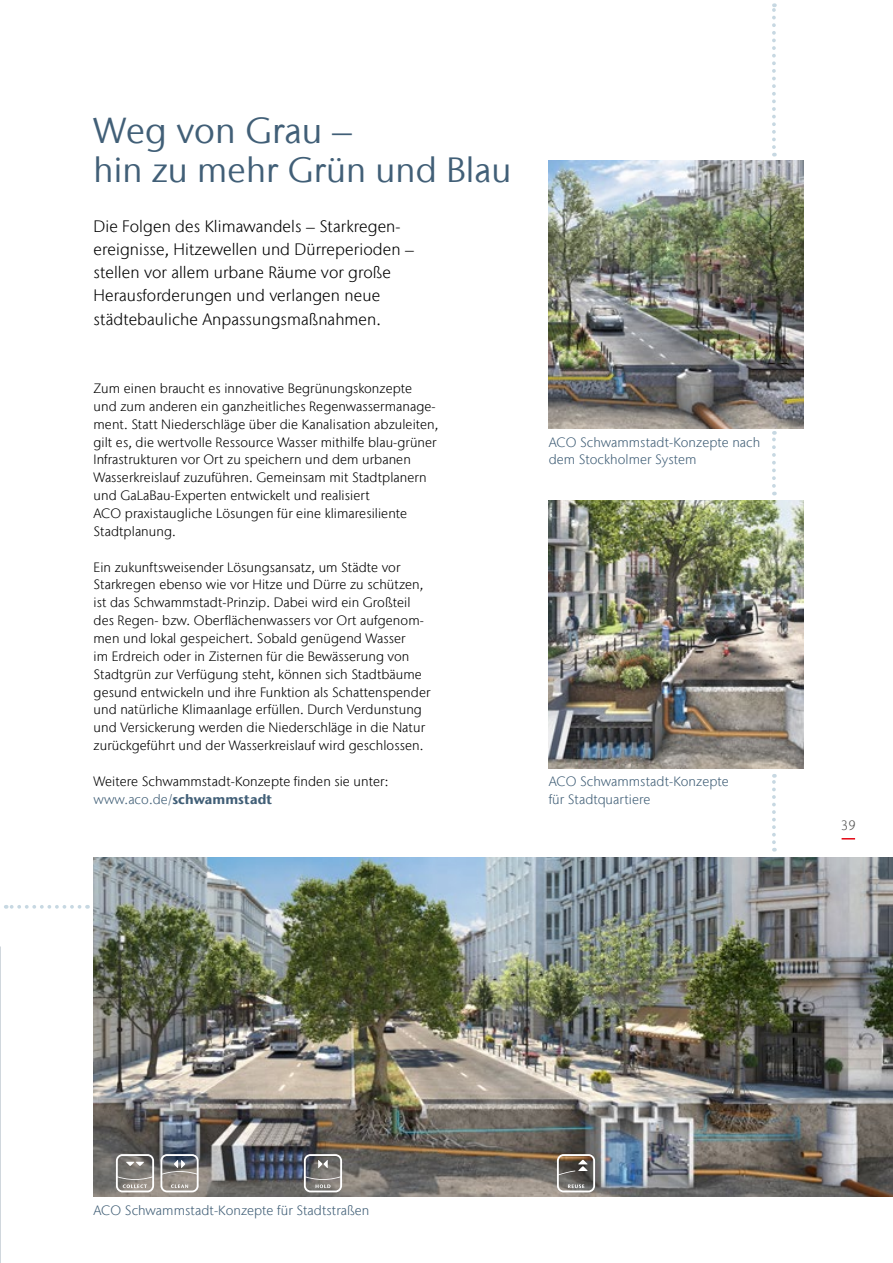
<style>
.page{position:relative;width:893px;height:1263px;background:#fff}
.page>*{position:absolute;margin:0;border:0;box-sizing:border-box;transform-origin:0 0}
.t1{font:36px "Stone Sans IIITC Com";letter-spacing:.005em;color:#415f77}
.t2{font:34.95px "Stone Sans IIITC Com";letter-spacing:.005em;color:#415f77}
.t3{font:300 16.5px/23.1px "Stone Sans IIITC Com";letter-spacing:.005em;color:#000}
.t4{font:300 13.5px/17.9px "Stone Sans IIITC Com";letter-spacing:.005em;color:#000}
.t5{font:300 13.5px/17.9px "Stone Sans IIITC Com";letter-spacing:.005em;color:#415f77}
.t6{font:700 13.5px "Stone Sans IIITC Com";letter-spacing:.005em;color:#415f77}
.t7{font:300 13.5px "Stone Sans IIITC Com";color:#575756}
.s1{font-weight:300}
</style>
<div class="page">
<svg style="left:772px;top:774px;width:4px;height:68px"></svg>
<img style="left:549px;top:161px;width:255px;height:268px">
<svg style="left:772px;top:431px;width:4px;height:55px"></svg>
<svg style="left:6px;top:905px;width:74px;height:4px"></svg>
<svg style="left:772px;top:3px;width:4px;height:144px"></svg>
<img style="left:94px;top:857px;width:799px;height:340px">
<img style="left:549px;top:500px;width:255px;height:268px">
<svg style="left:116px;top:1154px;width:86px;height:38px"></svg>
<svg style="left:554px;top:1154px;width:41px;height:38px"></svg>
<svg style="left:300px;top:1154px;width:45px;height:38px"></svg>
<svg style="left:842px;top:838px;width:13px;height:1px"></svg>
<h1 class="t1" style="left:94px;top:108px;width:260px">Weg von Grau –</h1>
<h2 class="t2" style="left:94px;top:149px;width:419px">hin zu mehr Grün und Blau</h2>
<p class="t3" style="left:94px;top:215px;width:322px">Die Folgen des Klimawandels – Starkregen&shy;ereignisse, Hitzewellen und Dürreperioden – stellen vor allem urbane Räume vor große Herausforderungen und verlangen neue städtebauliche Anpassungsmaßnahmen.</p>
<p class="t4" style="left:94px;top:379px;width:346px">Zum einen braucht es innovative Begrünungskonzepte und zum anderen ein ganzheitliches Regenwassermanage&shy;ment. Statt Niederschläge über die Kanalisation abzuleiten, gilt es, die wertvolle Ressource Wasser mithilfe blau-grüner Infrastrukturen vor Ort zu speichern und dem urbanen Wasserkreislauf zuzuführen. Gemeinsam mit Stadtplanern und GaLaBau-Experten entwickelt und realisiert<br>ACO praxistaugliche Lösungen für eine klimaresiliente Stadtplanung.</p>
<p class="t4" style="left:94px;top:558px;width:338px">Ein zukunftsweisender Lösungsansatz, um Städte vor Starkregen ebenso wie vor Hitze und Dürre zu schützen, ist das Schwammstadt-Prinzip. Dabei wird ein Großteil des Regen- bzw. Oberflächenwassers vor Ort aufgenom&shy;men und lokal gespeichert. Sobald genügend Wasser<br>im Erdreich oder in Zisternen für die Bewässerung von Stadtgrün zur Verfügung steht, können sich Stadtbäume gesund entwickeln und ihre Funktion als Schattenspender und natürliche Klimaanlage erfüllen. Durch Verdunstung und Versickerung werden die Niederschläge in die Natur zurückgeführt und der Wasserkreislauf wird geschlossen.</p>
<p class="t4" style="left:94px;top:772px;width:296px">Weitere Schwammstadt-Konzepte finden sie unter:</p>
<p class="t6" style="left:94px;top:790px;width:180px"><span class="s1">www.aco.de/</span>schwammstadt</p>
<p class="t5" style="left:549px;top:433px;width:213px">ACO Schwammstadt-Konzepte nach dem Stockholmer System</p>
<p class="t5" style="left:549px;top:772px;width:182px">ACO Schwammstadt-Konzepte für Stadtquartiere</p>
<p class="t7" style="left:841px;top:816px;width:16px">39</p>
<p class="t5" style="left:94px;top:1201px;width:277px">ACO Schwammstadt-Konzepte für Stadtstraßen</p>
</div>
